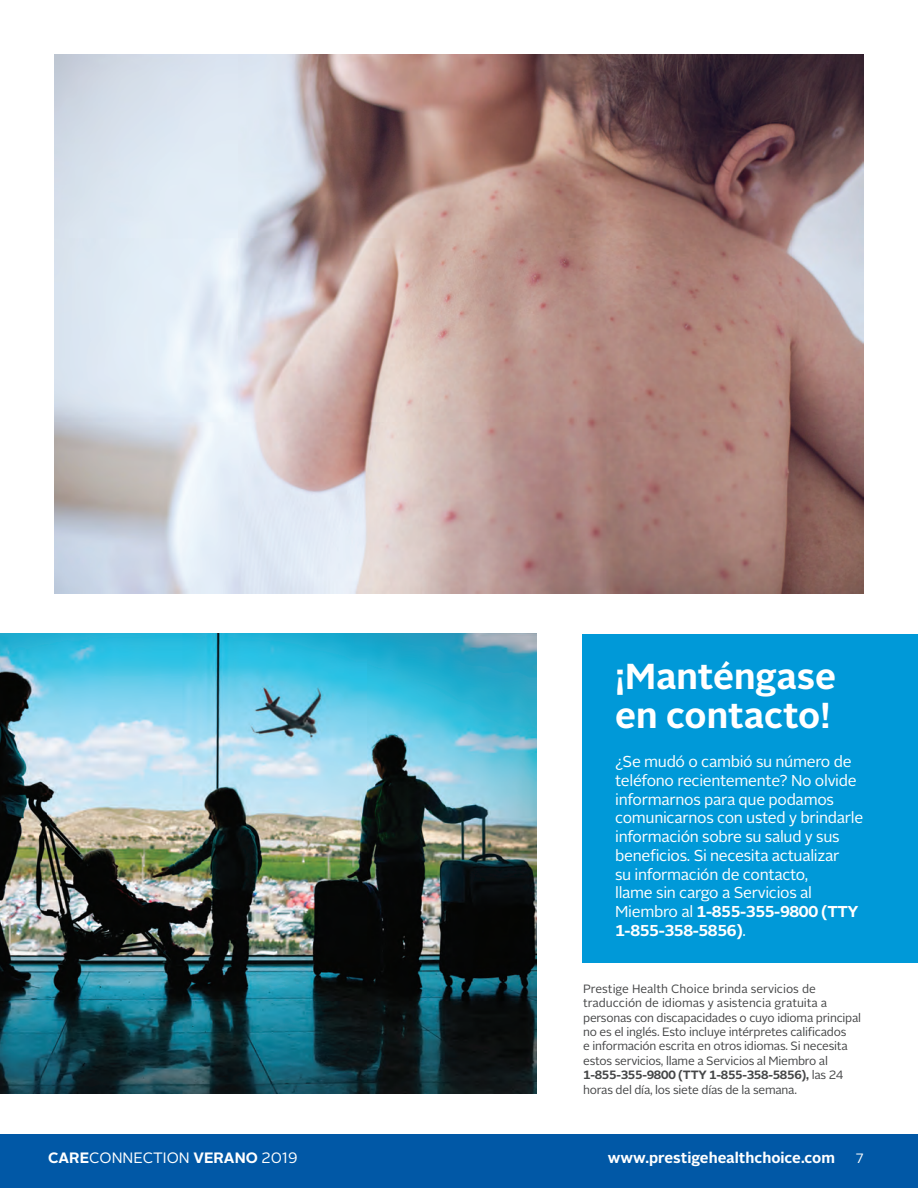
<style>
.page{position:relative;width:918px;height:1188px;background:#fff}
.page>*{position:absolute;margin:0;border:0;box-sizing:border-box;transform-origin:0 0}
.t1{font:700 36px/39px "Alright Sans";color:#fff}
.t2{font:15.75px/18.8px "Alright Sans";letter-spacing:-.02em;color:#fff}
.t3{font:700 15px "Alright Sans";color:#fff}
.t4{font:15px "Alright Sans";color:#fff}
.t5{font:13.5px "Alright Sans";color:#fff}
.t6{font:12px/14.4px "Alright Sans";letter-spacing:-.02em;color:#464748}
.s1{font-weight:700}
</style>
<div class="page">
<div style="left:0;top:1134px;width:918px;height:54px;background:#0158a6"></div>
<div style="left:583px;top:635px;width:335px;height:328px;background:#0099d8"></div>
<img style="left:54px;top:54px;width:810px;height:540px">
<img style="left:0;top:634px;width:536px;height:459px">
<p class="t1" style="left:615px;top:657px;width:223px">¡Manténgase en contacto!</p>
<p class="t2" style="left:615px;top:753px;width:250px">¿Se mudó o cambió su número de teléfono recientemente? No olvide informarnos para que podamos comunicarnos con usted y brindarle información sobre su salud y sus beneficios. Si necesita actualizar<br>su información de contacto,<br>llame sin cargo a Servicios al<br>Miembro al <span class="s1">1-855-355-9800 (TTY<br>1-855-358-5856)</span>.</p>
<p class="t6" style="left:583px;top:982px;width:279px">Prestige Health Choice brinda servicios de traducción de idiomas y asistencia gratuita a personas con discapacidades o cuyo idioma principal no es el inglés. Esto incluye intérpretes calificados<br>e información escrita en otros idiomas. Si necesita estos servicios, llame a Servicios al Miembro al <span class="s1">1-855-355-9800 (TTY 1-855-358-5856),</span> las 24 horas del día, los siete días de la semana.</p>
<p class="t4" style="left:48px;top:1148px;width:251px"><span class="s1">CARE</span>CONNECTION <span class="s1">VERANO</span> 2019</p>
<p class="t3" style="left:608px;top:1148px;width:229px">www.prestigehealthchoice.com</p>
<p class="t5" style="left:856px;top:1150px;width:10px">7</p>
</div>
